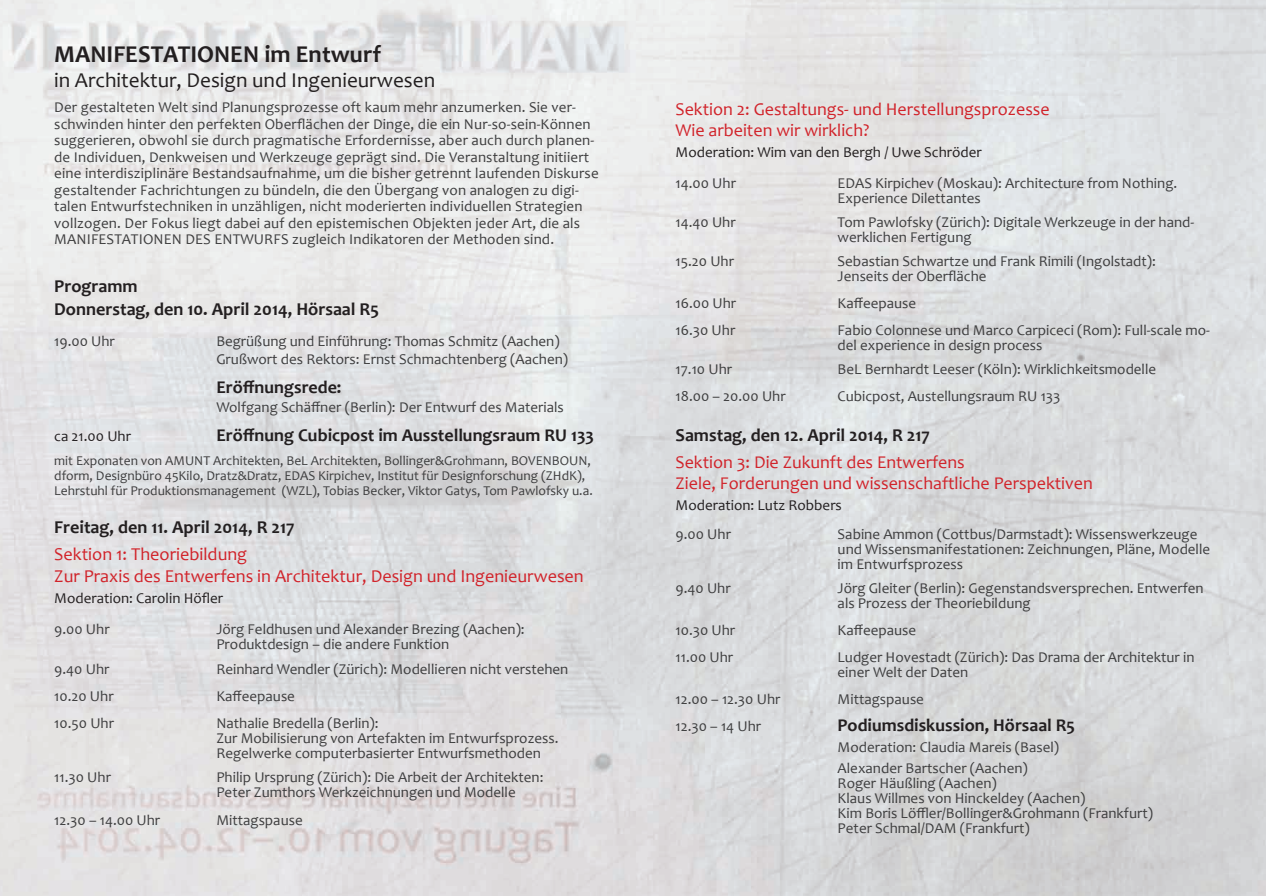
<style>
.page{position:relative;width:1266px;height:896px;background:#fff}
.page>*{position:absolute;margin:0;border:0;box-sizing:border-box;transform-origin:0 0}
.t1{font:700 24.3px "Candara";color:#231f20}
.t2{font:21.15px "Candara";color:#231f20}
.t3{font:700 18.15px/22.6px "Candara";color:#231f20}
.t4{font:18.15px/21.1px "Candara";color:#d1232a}
.t5{font:18px/21px "Candara";color:#d1232a}
.t6{font:700 18px "Candara";color:#231f20}
.t7{font:15px/15px "Candara";color:#3e3e3f}
.t8{font:15px "Candara";color:#231f20}
.t9{font:13.5px/15px "Candara";color:#3e3e3f}
</style>
<div class="page">
<img style="left:0;top:0;width:1265px;height:895px">
<h1 class="t1" style="left:54px;top:39px;width:328px">MANIFESTATIONEN im Entwurf</h1>
<h2 class="t2" style="left:54px;top:67px;width:382px">in Architektur, Design und Ingenieurwesen</h2>
<p class="t7" style="left:54px;top:99px;width:546px;line-height:16.5px">Der gestalteten Welt sind Planungsprozesse oft kaum mehr anzumerken. Sie ver&shy;schwinden hinter den perfekten Oberflächen der Dinge, die ein Nur-so-sein-Können suggerieren, obwohl sie durch pragmatische Erfordernisse, aber auch durch planen&shy;de Individuen, Denkweisen und Werkzeuge geprägt sind. Die Veranstaltung initiiert eine interdisziplinäre Bestandsaufnahme, um die bisher getrennt laufenden Diskurse gestaltender Fachrichtungen zu bündeln, die den Übergang von analogen zu digi&shy;talen Entwurfstechniken in unzähligen, nicht moderierten individuellen Strategien vollzogen. Der Fokus liegt dabei auf den epistemischen Objekten jeder Art, die als MANIFESTATIONEN DES ENTWURFS zugleich Indikatoren der Methoden sind.</p>
<p class="t3" style="left:54px;top:275px;width:326px">Programm<br>Donnerstag, den 10. April 2014, Hörsaal R5</p>
<p class="t7" style="left:54px;top:333px;width:62px">19.00 Uhr</p>
<p class="t7" style="left:216px;top:332px;width:353px;line-height:18.1px">Begrüßung und Einführung: Thomas Schmitz (Aachen)<br>Grußwort des Rektors: Ernst Schmachtenberg (Aachen)</p>
<p class="t6" style="left:216px;top:376px;width:127px">Eröffnungsrede:</p>
<p class="t7" style="left:216px;top:400px;width:349px">Wolfgang Schäffner (Berlin): Der Entwurf des Materials</p>
<p class="t8" style="left:54px;top:427px;width:78px">ca 21.00 Uhr</p>
<p class="t6" style="left:216px;top:424px;width:379px">Eröffnung Cubicpost im Ausstellungsraum RU 133</p>
<p class="t9" style="left:54px;top:452px;width:540px">mit Exponaten von AMUNT Architekten, BeL Architekten, Bollinger&amp;Grohmann, BOVENBOUN, dform, Designbüro 45Kilo, Dratz&amp;Dratz, EDAS Kirpichev, Institut für Designforschung (ZHdK),<br>Lehrstuhl für Produktionsmanagement (WZL), Tobias Becker, Viktor Gatys, Tom Pawlofsky u.a.</p>
<p class="t3" style="left:54px;top:516px;width:242px">Freitag, den 11. April 2014, R 217</p>
<p class="t4" style="left:54px;top:544px;width:531px">Sektion 1: Theoriebildung<br>Zur Praxis des Entwerfens in Architektur, Design und Ingenieurwesen</p>
<p class="t8" style="left:54px;top:589px;width:170px">Moderation: Carolin Höfler</p>
<p class="t7" style="left:54px;top:622px;width:57px">9.00 Uhr</p>
<p class="t7" style="left:216px;top:622px;width:310px">Jörg Feldhusen und Alexander Brezing (Aachen):<br>Produktdesign – die andere Funktion</p>
<p class="t7" style="left:54px;top:661px;width:57px">9.40 Uhr</p>
<p class="t7" style="left:216px;top:661px;width:353px">Reinhard Wendler (Zürich): Modellieren nicht verstehen</p>
<p class="t7" style="left:54px;top:688px;width:61px">10.20 Uhr</p>
<p class="t7" style="left:216px;top:688px;width:80px">Kaffeepause</p>
<p class="t7" style="left:54px;top:715px;width:61px">10.50 Uhr</p>
<p class="t7" style="left:216px;top:715px;width:344px">Nathalie Bredella (Berlin):<br>Zur Mobilisierung von Artefakten im Entwurfsprozess.<br>Regelwerke computerbasierter Entwurfsmethoden</p>
<p class="t7" style="left:54px;top:770px;width:58px">11.30 Uhr</p>
<p class="t7" style="left:216px;top:770px;width:328px">Philip Ursprung (Zürich): Die Arbeit der Architekten:<br>Peter Zumthors Werkzeichnungen und Modelle</p>
<p class="t7" style="left:54px;top:812px;width:107px">12.30 – 14.00 Uhr</p>
<p class="t7" style="left:216px;top:812px;width:88px">Mittagspause</p>
<p class="t5" style="left:675px;top:99px;width:375px">Sektion 2: Gestaltungs- und Herstellungsprozesse<br>Wie arbeiten wir wirklich?</p>
<p class="t8" style="left:675px;top:143px;width:308px">Moderation: Wim van den Bergh / Uwe Schröder</p>
<p class="t7" style="left:675px;top:175px;width:62px">14.00 Uhr</p>
<p class="t7" style="left:837px;top:175px;width:341px">EDAS Kirpichev (Moskau): Architecture from Nothing.<br>Experience Dilettantes</p>
<p class="t7" style="left:675px;top:214px;width:62px">14.40 Uhr</p>
<p class="t7" style="left:837px;top:214px;width:358px">Tom Pawlofsky (Zürich): Digitale Werkzeuge in der hand&shy;werklichen Fertigung</p>
<p class="t7" style="left:675px;top:253px;width:60px">15.20 Uhr</p>
<p class="t7" style="left:837px;top:253px;width:320px">Sebastian Schwartze und Frank Rimili (Ingolstadt):<br>Jenseits der Oberfläche</p>
<p class="t7" style="left:675px;top:295px;width:62px">16.00 Uhr</p>
<p class="t7" style="left:837px;top:295px;width:80px">Kaffeepause</p>
<p class="t7" style="left:675px;top:322px;width:61px">16.30 Uhr</p>
<p class="t7" style="left:837px;top:322px;width:374px">Fabio Colonnese und Marco Carpiceci (Rom): Full-scale mo&shy;del experience in design process</p>
<p class="t7" style="left:675px;top:361px;width:58px">17.10 Uhr</p>
<p class="t7" style="left:837px;top:361px;width:320px">BeL Bernhardt Leeser (Köln): Wirklichkeitsmodelle</p>
<p class="t7" style="left:675px;top:388px;width:112px">18.00 – 20.00 Uhr</p>
<p class="t7" style="left:837px;top:388px;width:224px">Cubicpost, Austellungsraum RU 133</p>
<p class="t3" style="left:675px;top:423px;width:256px">Samstag, den 12. April 2014, R 217</p>
<p class="t5" style="left:675px;top:451px;width:419px">Sektion 3: Die Zukunft des Entwerfens<br>Ziele, Forderungen und wissenschaftliche Perspektiven</p>
<p class="t8" style="left:675px;top:495px;width:168px">Moderation: Lutz Robbers</p>
<p class="t7" style="left:675px;top:526px;width:57px">9.00 Uhr</p>
<p class="t7" style="left:837px;top:526px;width:374px">Sabine Ammon (Cottbus/Darmstadt): Wissenswerkzeuge und Wissensmanifestationen: Zeichnungen, Pläne, Modelle im Entwurfsprozess</p>
<p class="t7" style="left:675px;top:580px;width:57px">9.40 Uhr</p>
<p class="t7" style="left:837px;top:580px;width:367px">Jörg Gleiter (Berlin): Gegenstandsversprechen. Entwerfen als Prozess der Theoriebildung</p>
<p class="t7" style="left:675px;top:622px;width:61px">10.30 Uhr</p>
<p class="t7" style="left:837px;top:622px;width:80px">Kaffeepause</p>
<p class="t7" style="left:675px;top:649px;width:59px">11.00 Uhr</p>
<p class="t7" style="left:837px;top:649px;width:358px">Ludger Hovestadt (Zürich): Das Drama der Architektur in einer Welt der Daten</p>
<p class="t7" style="left:675px;top:691px;width:106px">12.00 – 12.30 Uhr</p>
<p class="t7" style="left:837px;top:691px;width:88px">Mittagspause</p>
<p class="t7" style="left:675px;top:718px;width:87px">12.30 – 14 Uhr</p>
<p class="t6" style="left:837px;top:714px;width:239px">Podiumsdiskussion, Hörsaal R5</p>
<p class="t7" style="left:837px;top:736px;width:223px;line-height:21px">Moderation: Claudia Mareis (Basel)<br>Alexander Bartscher (Aachen)</p>
<p class="t7" style="left:837px;top:775px;width:317px">Roger Häußling (Aachen)<br>Klaus Willmes von Hinckeldey (Aachen)<br>Kim Boris Löffler/Bollinger&amp;Grohmann (Frankfurt)<br>Peter Schmal/DAM (Frankfurt)</p>
</div>
